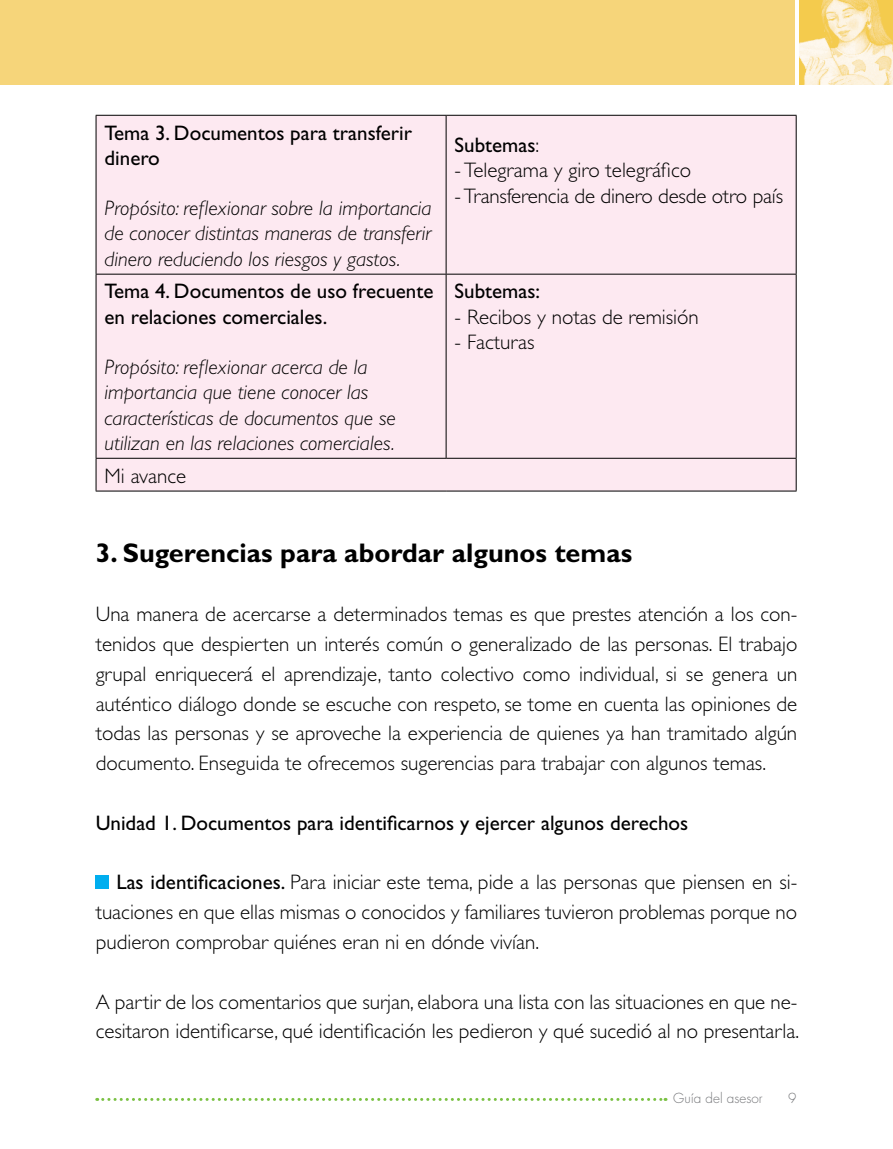
<style>
.page{position:relative;width:893px;height:1149px;background:#fff}
.page>*{position:absolute;margin:0;border:0;box-sizing:border-box;transform-origin:0 0}
.t1{font:700 27px "Gill Sans";color:#000}
.t2{font:300 21px/29.7px "Gill Sans";color:#000;text-align:justify}
.t3{font:italic 300 21px/25.2px "Gill Sans";color:#000;text-align:justify}
.t4{font:21px/25.2px "Gill Sans";color:#000}
.t5{font:300 13.5px "Futura Primaria";color:#77787b}
.s1{font-weight:300}
.s2{font-weight:400}
</style>
<div class="page">
<svg style="left:97px;top:1097px;width:569px;height:3px"></svg>
<div style="left:0;top:0;width:893px;height:85px;background:#f6d57a"></div>
<img style="left:799px;top:0;width:94px;height:85px">
<hr style="left:795px;top:0;width:4px;height:85px;background:#fff">
<div style="left:97px;top:116px;width:699px;height:374px;background:#fde9f1"></div>
<hr style="left:96px;top:115px;width:350px;height:1px;background:#000">
<hr style="left:96px;top:116px;width:1px;height:158px;background:#000">
<hr style="left:446px;top:115px;width:350px;height:1px;background:#000">
<hr style="left:446px;top:116px;width:1px;height:158px;background:#000">
<hr style="left:796px;top:116px;width:1px;height:158px;background:#000">
<hr style="left:96px;top:274px;width:350px;height:1px;background:#000">
<hr style="left:96px;top:274px;width:1px;height:184px;background:#000">
<hr style="left:446px;top:274px;width:350px;height:1px;background:#000">
<hr style="left:446px;top:274px;width:1px;height:184px;background:#000">
<hr style="left:796px;top:274px;width:1px;height:184px;background:#000">
<hr style="left:96px;top:458px;width:350px;height:1px;background:#000">
<hr style="left:96px;top:458px;width:1px;height:32px;background:#000">
<hr style="left:446px;top:458px;width:350px;height:1px;background:#000">
<hr style="left:796px;top:458px;width:1px;height:32px;background:#000">
<hr style="left:96px;top:490px;width:350px;height:1px;background:#000">
<hr style="left:446px;top:490px;width:350px;height:1px;background:#000">
<div style="left:96px;top:875px;width:13px;height:13px;background:#00aeef"></div>
<p class="t4" style="left:105px;top:120px;width:309px">Tema 3. Documentos para transferir dinero</p>
<p class="t3" style="left:105px;top:196px;width:329px">Propósito: reflexionar sobre la importancia de conocer distintas maneras de transferir dinero reduciendo los riesgos y gastos.</p>
<p class="t4" style="left:105px;top:279px;width:330px">Tema 4. Documentos de uso frecuente en relaciones comerciales.</p>
<p class="t3" style="left:105px;top:354px;width:293px;text-align:left">Propósito: reflexionar acerca de la importancia que tiene conocer las características de documentos que se utilizan en las relaciones comerciales.</p>
<p class="t2" style="left:105px;top:461px;width:83px">Mi avance</p>
<p class="t4" style="left:455px;top:132px;width:86px">Subtemas<span class="s1">:</span></p>
<p class="t2" style="left:455px;top:156px;width:238px">- Telegrama y giro telegráfico</p>
<p class="t2" style="left:455px;top:181px;width:330px">- Transferencia de dinero desde otro país</p>
<p class="t4" style="left:455px;top:279px;width:87px">Subtemas:</p>
<p class="t2" style="left:455px;top:302px;width:246px">- Recibos y notas de remisión</p>
<p class="t2" style="left:455px;top:327px;width:81px">- Facturas</p>
<p class="t1" style="left:96px;top:536px;width:538px">3. Sugerencias para abordar algunos temas</p>
<p class="t2" style="left:96px;top:599px;width:703px">Una manera de acercarse a determinados temas es que prestes atención a los con&shy;tenidos que despierten un interés común o generalizado de las personas. El trabajo grupal enriquecerá el aprendizaje, tanto colectivo como individual, si se genera un auténtico diálogo donde se escuche con respeto, se tome en cuenta las opiniones de todas las personas y se aproveche la experiencia de quienes ya han tramitado algún documento. Enseguida te ofrecemos sugerencias para trabajar con algunos temas.</p>
<p class="t4" style="left:96px;top:810px;width:594px">Unidad 1. Documentos para identificarnos y ejercer algunos derechos</p>
<p class="t2" style="left:96px;top:867px;width:703px;text-indent:21px"><span class="s2">Las identificaciones.</span> Para iniciar este tema, pide a las personas que piensen en si&shy;tuaciones en que ellas mismas o conocidos y familiares tuvieron problemas porque no pudieron comprobar quiénes eran ni en dónde vivían.</p>
<p class="t2" style="left:96px;top:986px;width:705px">A partir de los comentarios que surjan, elabora una lista con las situaciones en que ne&shy;cesitaron identificarse, qué identificación les pedieron y qué sucedió al no presentarla.</p>
<p class="t5" style="left:673px;top:1089px;width:91px">Guía del asesor</p>
<p class="t5" style="left:788px;top:1089px;width:10px">9</p>
</div>
